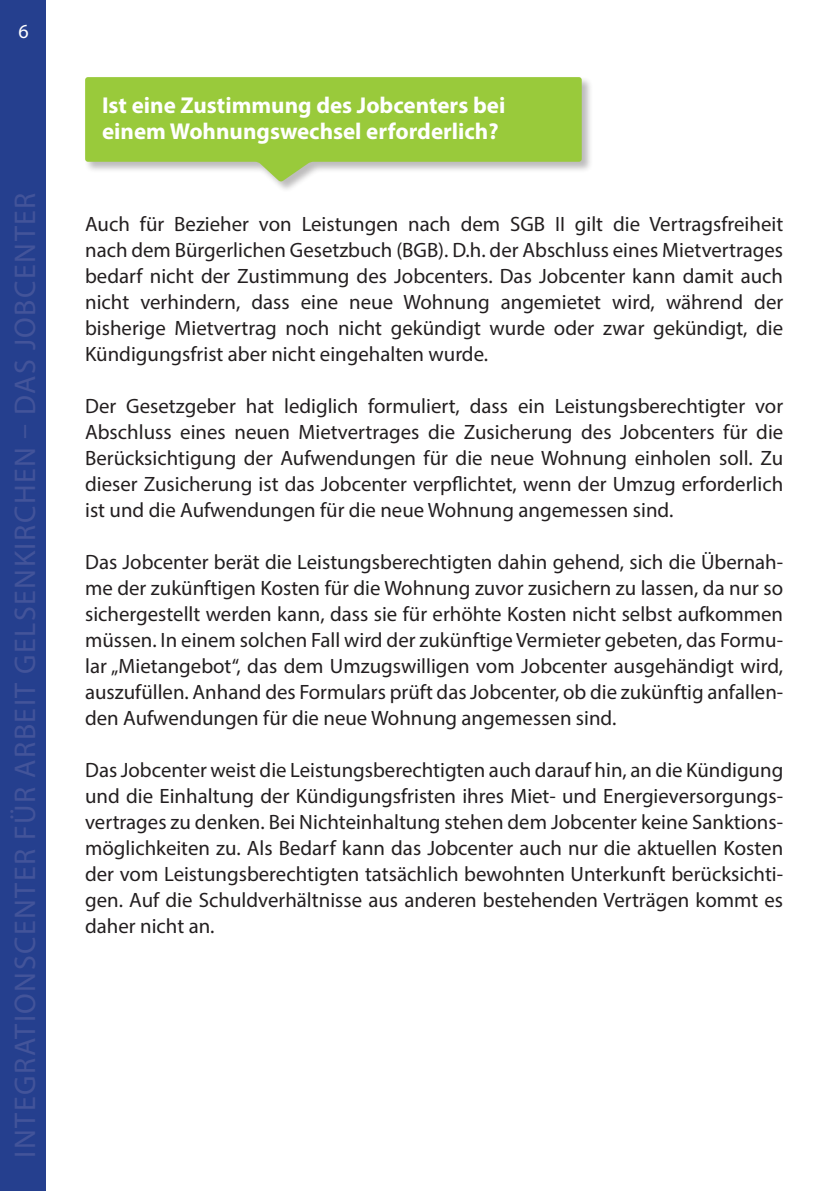
<style>
.page{position:relative;width:840px;height:1191px;background:#fff}
.page>*{position:absolute;margin:0;border:0;box-sizing:border-box;transform-origin:0 0}
.t1{font:30px "Myriad Pro";letter-spacing:.05em;color:#43549a}
.t2{font:700 23px/26px "Myriad Pro";color:#fff}
.t3{font:20.8px/26px "Myriad Pro";color:#231f20;text-align:justify}
.t4{font:20px "Myriad Pro";color:#fff}
</style>
<div class="page">
<div style="left:0;top:0;width:45px;height:1191px;background:#253f8e"></div>
<div style="left:84px;top:76px;width:509px;height:117px;background:#231f20;opacity:.3"></div>
<svg style="left:85px;top:77px;width:496px;height:105px;background:#a8d05b"></svg>
<p class="t4" style="left:18px;top:19px;width:12px">6</p>
<h1 class="t1" style="left:7px;top:1157px;width:966px;rotate:-90deg">INTEGRATIONSCENTER FÜR ARBEIT GELSENKIRCHEN – DAS JOBCENTER</h1>
<p class="t2" style="left:102px;top:91px;width:404px">Ist eine Zustimmung des Jobcenters bei einem Wohnungswechsel erforderlich?</p>
<p class="t3" style="left:85px;top:211px;width:699px">Auch für Bezieher von Leistungen nach dem SGB II gilt die Vertragsfreiheit nach dem Bürgerlichen Gesetzbuch (BGB). D.h. der Abschluss eines Mietvertrages bedarf nicht der Zustimmung des Jobcenters. Das Jobcenter kann damit auch nicht verhindern, dass eine neue Wohnung angemietet wird, während der bisherige Mietvertrag noch nicht gekündigt wurde oder zwar gekündigt, die Kündigungsfrist aber nicht eingehalten wurde.</p>
<p class="t3" style="left:85px;top:393px;width:699px">Der Gesetzgeber hat lediglich formuliert, dass ein Leistungsberechtigter vor Abschluss eines neuen Mietvertrages die Zusicherung des Jobcenters für die Berücksichtigung der Aufwendungen für die neue Wohnung einholen soll. Zu dieser Zusicherung ist das Jobcenter verpflichtet, wenn der Umzug erforderlich ist und die Aufwendungen für die neue Wohnung angemessen sind.</p>
<p class="t3" style="left:85px;top:549px;width:699px">Das Jobcenter berät die Leistungsberechtigten dahin gehend, sich die Übernah&shy;me der zukünftigen Kosten für die Wohnung zuvor zusichern zu lassen, da nur so sichergestellt werden kann, dass sie für erhöhte Kosten nicht selbst aufkommen müssen. In einem solchen Fall wird der zukünftige Vermieter gebeten, das Formu&shy;lar „Mietangebot“, das dem Umzugswilligen vom Jobcenter ausgehändigt wird, auszufüllen. Anhand des Formulars prüft das Jobcenter, ob die zukünftig anfallen&shy;den Aufwendungen für die neue Wohnung angemessen sind.</p>
<p class="t3" style="left:85px;top:757px;width:699px">Das Jobcenter weist die Leistungsberechtigten auch darauf hin, an die Kündigung und die Einhaltung der Kündigungsfristen ihres Miet- und Energieversorgungs&shy;vertrages zu denken. Bei Nichteinhaltung stehen dem Jobcenter keine Sanktions&shy;möglichkeiten zu. Als Bedarf kann das Jobcenter auch nur die aktuellen Kosten der vom Leistungsberechtigten tatsächlich bewohnten Unterkunft berücksichti&shy;gen. Auf die Schuldverhältnisse aus anderen bestehenden Verträgen kommt es daher nicht an.</p>
</div>
